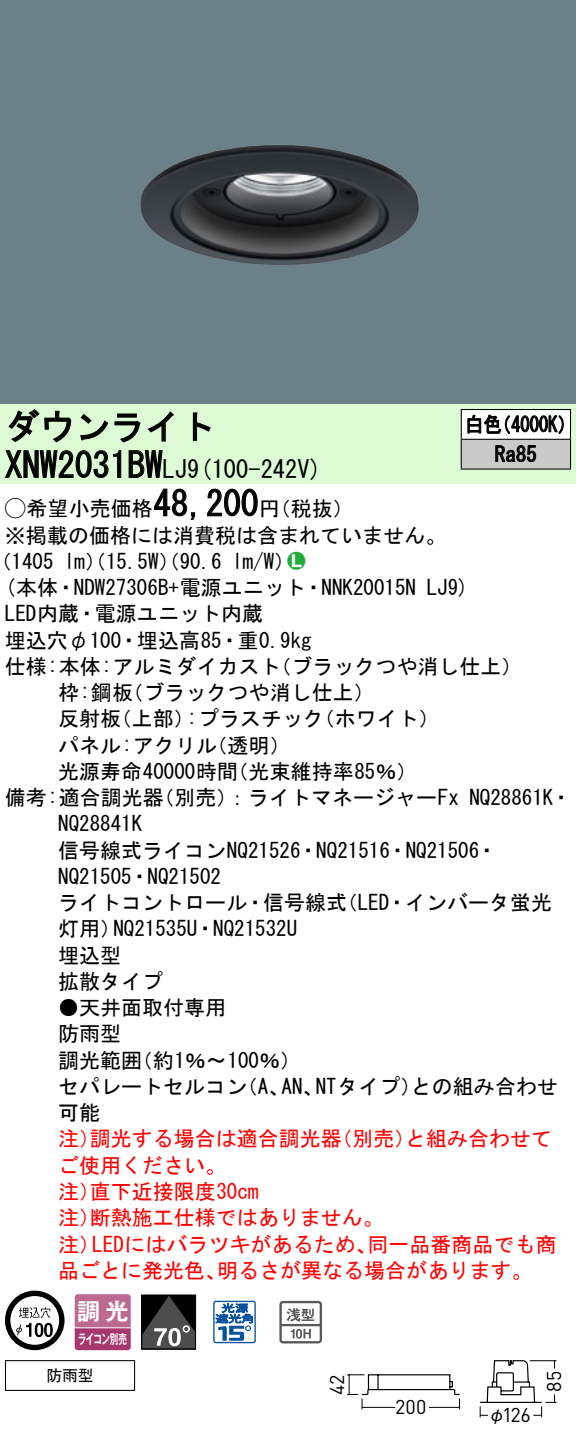
<style>
.page{position:relative;width:576px;height:1442px;background:#fff}
.page>*{position:absolute;margin:0;border:0;box-sizing:border-box;transform-origin:0 0}
.t1{font:35px "MS Gothic";color:#000}
.t2{font:24.5px "MS Gothic";color:#000}
.t3{font:23.1px "Gothic MB101 Pro De Bold 90 pv RKSJ H";color:#fff}
.t4{font:21px/26.2px "MS Gothic";color:#000}
.t5{font:21px/26.2px "MS Gothic";color:#f00}
.t6{font:21px/29.8px "MS Gothic";color:#000;scale:.88 1}
.t7{font:21px "Ford Classification 1";color:#23ac38}
.t8{font:19.95px "DINOT";letter-spacing:.005em;color:#000}
.t9{font:17.5px "Gothic BBB Pro Medium 90 pv RKSJ H";color:#000}
.t10{font:15.75px "MS Gothic";color:#000}
.t11{font:13.3px "Gothic MB101 Pro De Bold 90 pv RKSJ H";letter-spacing:-.05em;color:#fff;scale:.65 1}
.s1{font-size:24.5px}
.s2{font-family:"Ford Classification 1"}
.s3{color:#fff}
</style>
<div class="page">
<div style="left:0;top:0;width:575px;height:404px;background:#6c8087"></div>
<img style="left:140px;top:145px;width:279px;height:120px">
<div style="left:0;top:404px;width:575px;height:79px;background:#dcfad4"></div>
<svg style="left:8px;top:409px;width:64px;height:34px"></svg>
<svg style="left:80px;top:413px;width:60px;height:30px"></svg>
<svg style="left:147px;top:411px;width:26px;height:31px"></svg>
<svg style="left:192px;top:412px;width:19px;height:29px"></svg>
<svg style="left:5px;top:450px;width:117px;height:28px"></svg>
<svg style="left:128px;top:450px;width:35px;height:28px"></svg>
<svg style="left:154px;top:488px;width:42px;height:32px"></svg>
<svg style="left:207px;top:488px;width:51px;height:29px"></svg>
<svg style="left:5px;top:1290px;width:59px;height:60px"></svg>
<svg style="left:44px;top:1322px;width:9px;height:15px"></svg>
<svg style="left:74px;top:1294px;width:56px;height:56px;background:#b55984"></svg>
<hr style="left:75px;top:1327px;width:55px;height:1px;background:#fff">
<div style="left:141px;top:1294px;width:55px;height:55px;border:1px solid #000"></div>
<svg style="left:142px;top:1295px;width:53px;height:54px;background:#3f3f3f"></svg>
<svg style="left:213px;top:1300px;width:43px;height:43px"></svg>
<svg style="left:279px;top:1301px;width:43px;height:42px"></svg>
<hr style="left:5px;top:1360px;width:130px;height:1px;background:#000">
<svg style="left:5px;top:1361px;width:1px;height:28px"></svg>
<svg style="left:134px;top:1361px;width:1px;height:28px"></svg>
<hr style="left:5px;top:1389px;width:130px;height:2px;background:#000">
<div style="left:461px;top:409px;width:109px;height:30px;background:#fff"></div>
<div style="left:461px;top:439px;width:109px;height:30px;background:#cacaca"></div>
<hr style="left:460px;top:409px;width:110px;height:1px;background:#000">
<hr style="left:569px;top:410px;width:2px;height:29px;background:#000">
<hr style="left:460px;top:439px;width:110px;height:1px;background:#000">
<svg style="left:460px;top:410px;width:1px;height:58px"></svg>
<hr style="left:569px;top:440px;width:2px;height:28px;background:#000">
<hr style="left:460px;top:468px;width:110px;height:2px;background:#000">
<svg style="left:467px;top:414px;width:96px;height:20px"></svg>
<svg style="left:495px;top:445px;width:41px;height:17px"></svg>
<svg style="left:347px;top:1360px;width:210px;height:58px"></svg>
<h1 class="t1" style="left:5px;top:409px;width:212px">ダウンライト</h1>
<p class="t2" style="left:187px;top:456px;width:136px">(9 100-242 (V</p>
<h1 class="t1" style="left:5px;top:447px;width:184px">XNW2031BW<span class="s1">LJ</span></h1>
<h1 class="t1" style="left:153px;top:486px;width:106px">48,200</h1>
<p class="t4" style="left:5px;top:495px;width:442px"><span class="s2">A</span>希望小売価格<br>※掲載の価格には消費税は含まれていません。</p>
<p class="t7" style="left:287px;top:550px;width:19px">2<span class="s3">7</span></p>
<p class="t4" style="left:259px;top:495px;width:96px">（円税抜(</p>
<p class="t4" style="left:232px;top:548px;width:64px">l m (W/</p>
<p class="t4" style="left:-9px;top:548px;width:65px">（1405</p>
<p class="t4" style="left:64px;top:548px;width:159px">lm）（15.5 ）（W 90.6</p>
<p class="t6" style="left:494px;top:409px;width:49px;text-indent:-30px">白色<br>Ra85</p>
<p class="t6" style="left:492px;top:409px;width:96px">（4000 (K</p>
<p class="t4" style="left:5px;top:574px;width:412px">(本体・NDW27306 +B 電源ユニット・NNK20015N</p>
<p class="t4" style="left:5px;top:600px;width:259px">LED内蔵・電源ユニット内蔵</p>
<p class="t4" style="left:5px;top:627px;width:308px">埋込穴φ100・埋込高85・重0.9kg</p>
<p class="t4" style="left:270px;top:653px;width:254px">（ブラックつや消し仕上(</p>
<p class="t4" style="left:426px;top:574px;width:44px">LJ (9</p>
<p class="t4" style="left:122px;top:653px;width:253px;text-indent:-117px">仕様:本体:アルミダイカスト<br>（ブラックつや消し仕上(</p>
<p class="t4" style="left:58px;top:679px;width:76px">枠:鋼板</p>
<p class="t4" style="left:58px;top:705px;width:64px">反射板</p>
<p class="t4" style="left:111px;top:705px;width:85px">（上部）</p>
<p class="t4" style="left:187px;top:705px;width:139px">:プラスチック</p>
<p class="t4" style="left:313px;top:705px;width:127px">（ホワイト(</p>
<p class="t4" style="left:58px;top:732px;width:160px">パネル:アクリル</p>
<p class="t4" style="left:206px;top:732px;width:86px">（透明(</p>
<p class="t4" style="left:58px;top:758px;width:181px">光源寿命40000時間</p>
<p class="t4" style="left:227px;top:758px;width:191px">（光束維持率85％(</p>
<p class="t4" style="left:153px;top:784px;width:307px">（別売：）ライトマネージャーFx</p>
<p class="t4" style="left:5px;top:784px;width:160px">備考:適合調光器</p>
<p class="t4" style="left:58px;top:810px;width:85px">NQ28841K</p>
<p class="t4" style="left:58px;top:837px;width:441px">信号線式ライコンNQ21526・NQ21516・NQ21506・</p>
<p class="t4" style="left:58px;top:863px;width:164px">NQ21505・NQ21502</p>
<p class="t4" style="left:336px;top:889px;width:217px">（LED・インバータ蛍光</p>
<p class="t4" style="left:469px;top:784px;width:104px">NQ28861 ・K</p>
<p class="t4" style="left:58px;top:889px;width:290px;text-align:center">ライトコントロール・信号線式<br>NQ21535 ・U NQ21532U</p>
<p class="t4" style="left:58px;top:915px;width:106px">灯用）<br>埋込型<br>拡散タイプ</p>
<p class="t4" style="left:58px;top:994px;width:169px">●天井面取付専用防雨型</p>
<p class="t4" style="left:132px;top:1047px;width:171px">（約1％〜100％(</p>
<p class="t4" style="left:58px;top:1047px;width:85px">調光範囲</p>
<p class="t4" style="left:315px;top:1073px;width:107px">NTタイプ）</p>
<p class="t4" style="left:411px;top:1073px;width:148px">との組み合わせ</p>
<p class="t4" style="left:58px;top:1073px;width:190px">セパレートセルコン可能</p>
<p class="t4" style="left:237px;top:1073px;width:54px">（、A</p>
<p class="t4" style="left:281px;top:1073px;width:43px">AN、</p>
<p class="t5" style="left:90px;top:1125px;width:253px">調光する場合は適合調光器</p>
<p class="t5" style="left:331px;top:1125px;width:85px">（別売）</p>
<p class="t5" style="left:405px;top:1125px;width:148px">と組み合わせて</p>
<p class="t5" style="left:58px;top:1125px;width:43px">注）</p>
<p class="t5" style="left:58px;top:1152px;width:169px">ご使用ください。</p>
<p class="t5" style="left:90px;top:1178px;width:170px">直下近接限度30cm</p>
<p class="t5" style="left:90px;top:1178px;width:295px;text-indent:-32px">注）<br>断熱施工仕様ではありません。</p>
<p class="t5" style="left:58px;top:1204px;width:43px">注）</p>
<p class="t5" style="left:92px;top:1230px;width:286px">LEDにはバラツキがあるため、</p>
<p class="t5" style="left:367px;top:1230px;width:190px">同一品番商品でも商</p>
<p class="t5" style="left:58px;top:1230px;width:43px">注）</p>
<p class="t5" style="left:58px;top:1257px;width:169px">品ごとに発光色、</p>
<p class="t5" style="left:217px;top:1257px;width:317px">明るさが異なる場合があります。</p>
<p class="t3" style="left:77px;top:1291px;width:53px">調光</p>
<p class="t11" style="left:78px;top:1327px;width:77px">ライコン別売</p>
<p class="t10" style="left:46px;top:1367px;width:49px">防雨型</p>
<p class="t8" style="left:323px;top:1395px;width:22px;rotate:-90deg">42</p>
<p class="t8" style="left:395px;top:1393px;width:33px">200</p>
<p class="t8" style="left:502px;top:1401px;width:30px">126</p>
<p class="t9" style="left:488px;top:1400px;width:19px">φ</p>
<p class="t8" style="left:540px;top:1392px;width:22px;rotate:-90deg">85</p>
</div>
